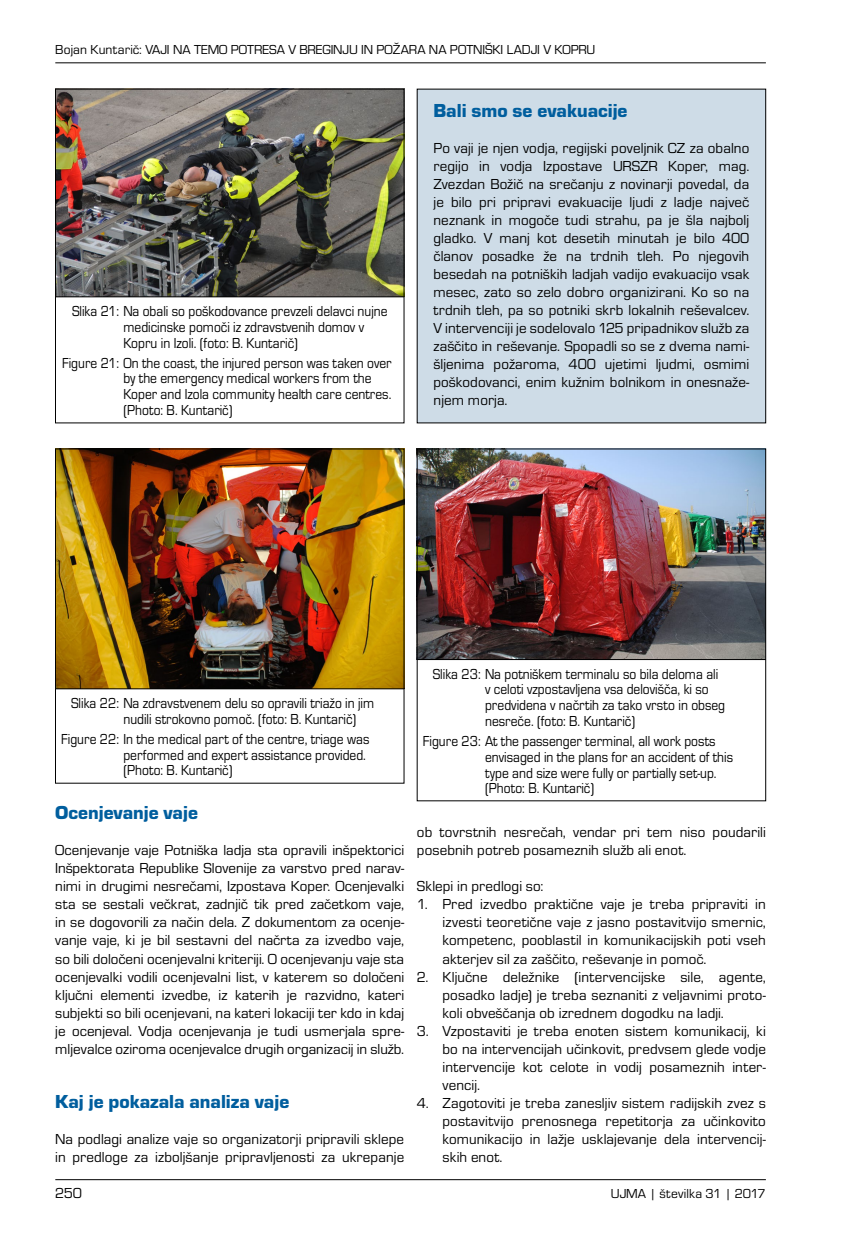
<style>
.page{position:relative;width:851px;height:1234px;background:#fff}
.page>*{position:absolute;margin:0;border:0;box-sizing:border-box;transform-origin:0 0}
.NASLOV_2{font:19.5px "Eurostile TEE Blac";color:#005e9e}
.BODY{font:15px/18px "Eurostile TEE";letter-spacing:.005em;color:#000;text-align:justify}
.PODPIS_slika{font:15px/15.8px "Eurostile TEE";color:#000;scale:.9 1}
.PASICA{font:13.5px "Eurostile TEE";color:#000}
</style>
<div class="page">
<hr style="left:55px;top:1178px;width:710px;height:1px;background:#000">
<hr style="left:55px;top:62px;width:710px;height:1px;background:#000">
<img style="left:57px;top:91px;width:345px;height:205px">
<img style="left:419px;top:450px;width:344px;height:209px">
<div style="left:55px;top:89px;width:349px;height:334px;border:1px solid #000"></div>
<hr style="left:55px;top:296px;width:349px;height:1px;background:#000">
<hr style="left:417px;top:659px;width:348px;height:1px;background:#000">
<img style="left:57px;top:450px;width:345px;height:238px">
<div style="left:55px;top:448px;width:349px;height:335px;border:1px solid #000"></div>
<hr style="left:55px;top:688px;width:349px;height:1px;background:#000">
<div style="left:417px;top:89px;width:348px;height:334px;background:#cedce7"></div>
<p class="PASICA" style="left:55px;top:42px;width:541px">Bojan Kuntarič: VAJI NA TEMO POTRESA V BREGINJU IN POŽARA NA POTNIŠKI LADJI V KOPRU</p>
<p class="PODPIS_slika" style="left:123px;top:303px;width:295px;text-indent:-51px">Slika 21: Na obali so poškodovance prevzeli delavci nujne medicinske pomoči iz zdravstvenih domov v<br>Kopru in Izoli. (foto: B. Kuntarič)</p>
<p class="PODPIS_slika" style="left:123px;top:355px;width:299px;text-indent:-61px">Figure 21: On the coast, the injured person was taken over by the emergency medical workers from the Koper and Izola community health care centres. (Photo: B. Kuntarič)</p>
<p class="NASLOV_2" style="left:433px;top:100px;width:195px">Bali smo se evakuacije</p>
<p class="BODY" style="left:433px;top:139px;width:317px">Po vaji je njen vodja, regijski poveljnik CZ za obalno regijo in vodja Izpostave URSZR Koper, mag.<br>Zvezdan Božič na srečanju z novinarji povedal, da je bilo pri pripravi evakuacije ljudi z ladje največ neznank in mogoče tudi strahu, pa je šla najbolj gladko. V manj kot desetih minutah je bilo 400 članov posadke že na trdnih tleh. Po njegovih besedah na potniških ladjah vadijo evakuacijo vsak mesec, zato so zelo dobro organizirani. Ko so na trdnih tleh, pa so potniki skrb lokalnih reševalcev.<br>V intervenciji je sodelovalo 125 pripadnikov služb za zaščito in reševanje. Spopadli so se z dvema nami&shy;šljenima požaroma, 400 ujetimi ljudmi, osmimi poškodovanci, enim kužnim bolnikom in onesnaže&shy;njem morja.</p>
<p class="PODPIS_slika" style="left:123px;top:695px;width:280px;text-indent:-52px">Slika 22: Na zdravstvenem delu so opravili triažo in jim nudili strokovno pomoč. (foto: B. Kuntarič)</p>
<p class="PODPIS_slika" style="left:123px;top:731px;width:275px;text-indent:-62px">Figure 22: In the medical part of the centre, triage was performed and expert assistance provided. (Photo: B. Kuntarič)</p>
<p class="NASLOV_2" style="left:55px;top:802px;width:144px">Ocenjevanje vaje</p>
<p class="BODY" style="left:55px;top:841px;width:350px">Ocenjevanje vaje Potniška ladja sta opravili inšpektorici Inšpektorata Republike Slovenije za varstvo pred narav&shy;nimi in drugimi nesrečami, Izpostava Koper. Ocenjevalki sta se sestali večkrat, zadnjič tik pred začetkom vaje, in se dogovorili za način dela. Z dokumentom za ocenje&shy;vanje vaje, ki je bil sestavni del načrta za izvedbo vaje, so bili določeni ocenjevalni kriteriji. O ocenjevanju vaje sta ocenjevalki vodili ocenjevalni list, v katerem so določeni ključni elementi izvedbe, iz katerih je razvidno, kateri subjekti so bili ocenjevani, na kateri lokaciji ter kdo in kdaj je ocenjeval. Vodja ocenjevanja je tudi usmerjala spre&shy;mljevalce oziroma ocenjevalce drugih organizacij in služb.</p>
<p class="NASLOV_2" style="left:55px;top:1090px;width:235px">Kaj je pokazala analiza vaje</p>
<p class="BODY" style="left:55px;top:1129px;width:350px">Na podlagi analize vaje so organizatorji pripravili sklepe in predloge za izboljšanje pripravljenosti za ukrepanje</p>
<p class="PODPIS_slika" style="left:485px;top:666px;width:268px;text-indent:-52px">Slika 23: Na potniškem terminalu so bila deloma ali v celoti vzpostavljena vsa delovišča, ki so predvidena v načrtih za tako vrsto in obseg nesreče. (foto: B. Kuntarič)</p>
<p class="PODPIS_slika" style="left:485px;top:733px;width:277px;text-indent:-62px">Figure 23: At the passenger terminal, all work posts envisaged in the plans for an accident of this type and size were fully or partially set-up. (Photo: B. Kuntarič)</p>
<p class="BODY" style="left:417px;top:823px;width:350px">ob tovrstnih nesrečah, vendar pri tem niso poudarili posebnih potreb posameznih služb ali enot.</p>
<p class="BODY" style="left:417px;top:877px;width:128px">Sklepi in predlogi so:</p>
<p class="BODY" style="left:442px;top:895px;width:325px;text-indent:-26px">1. Pred izvedbo praktične vaje je treba pripraviti in izvesti teoretične vaje z jasno postavitvijo smernic, kompetenc, pooblastil in komunikacijskih poti vseh akterjev sil za zaščito, reševanje in pomoč.</p>
<p class="BODY" style="left:442px;top:967px;width:325px;text-indent:-26px">2. Ključne deležnike (intervencijske sile, agente, posadko ladje) je treba seznaniti z veljavnimi proto&shy;koli obveščanja ob izrednem dogodku na ladji.</p>
<p class="BODY" style="left:442px;top:1021px;width:325px;text-indent:-26px">3. Vzpostaviti je treba enoten sistem komunikacij, ki bo na intervencijah učinkovit, predvsem glede vodje intervencije kot celote in vodij posameznih inter&shy;vencij.</p>
<p class="BODY" style="left:442px;top:1093px;width:325px;text-indent:-26px">4. Zagotoviti je treba zanesljiv sistem radijskih zvez s postavitvijo prenosnega repetitorja za učinkovito komunikacijo in lažje usklajevanje dela intervencij&shy;skih enot.</p>
<p class="BODY" style="left:55px;top:1183px;width:28px">250</p>
<p class="PASICA" style="left:611px;top:1185px;width:156px">UJMA | številka 31 | 2017</p>
</div>
